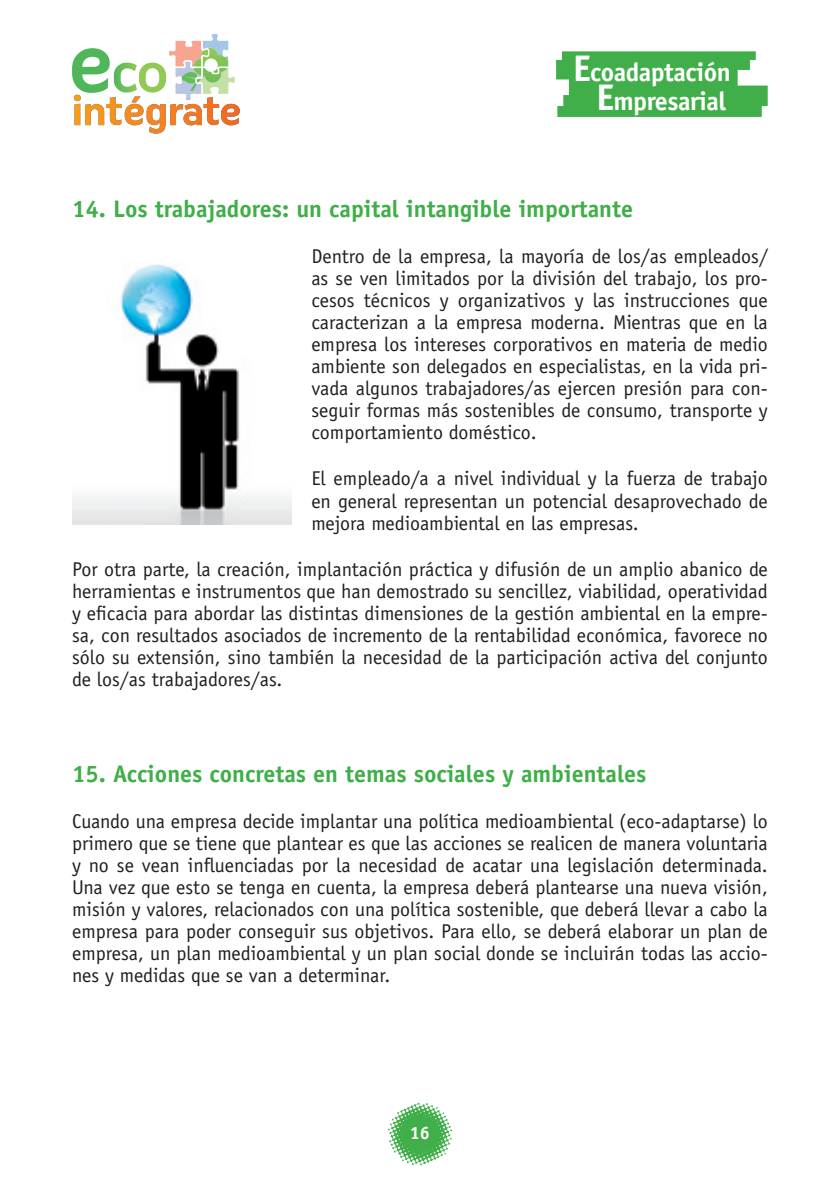
<style>
.page{position:relative;width:840px;height:1191px;background:#fff}
.page>*{position:absolute;margin:0;border:0;box-sizing:border-box;transform-origin:0 0}
.t1{font:700 26px/28.6px "Officina Sans";letter-spacing:-.02em;color:#fff;text-align:right}
.Párrafo_de_lista{font:700 24px "Officina Sans";color:#40ae49}
.Párrafo_de_lista-2{font:20px/22px "Officina Sans";color:#231f20;text-align:justify}
.t2{font:700 18px "Officina Sans";color:#fff}
.s1{font-size:37px}
</style>
<div class="page">
<svg style="left:388px;top:1104px;width:35px;height:61px"></svg>
<svg style="left:72px;top:34px;width:168px;height:100px"></svg>
<svg style="left:556px;top:51px;width:211px;height:66px;background:#50b558"></svg>
<img style="left:72px;top:264px;width:219px;height:260px">
<h1 class="t1" style="left:572px;top:58px;width:159px"><span class="s1">E</span>coadaptación<br><span class="s1">E</span>mpresarial</h1>
<p class="Párrafo_de_lista" style="left:72px;top:194px;width:562px">14. Los trabajadores: un capital intangible importante</p>
<p class="Párrafo_de_lista-2" style="left:311px;top:246px;width:458px">Dentro de la empresa, la mayoría de los/as empleados/ as se ven limitados por la división del trabajo, los pro&shy;cesos técnicos y organizativos y las instrucciones que caracterizan a la empresa moderna. Mientras que en la empresa los intereses corporativos en materia de medio ambiente son delegados en especialistas, en la vida pri&shy;vada algunos trabajadores/as ejercen presión para con&shy;seguir formas más sostenibles de consumo, transporte y comportamiento doméstico.</p>
<p class="Párrafo_de_lista-2" style="left:311px;top:468px;width:458px">El empleado/a a nivel individual y la fuerza de trabajo en general representan un potencial desaprovechado de mejora medioambiental en las empresas.</p>
<p class="Párrafo_de_lista-2" style="left:72px;top:558px;width:697px">Por otra parte, la creación, implantación práctica y difusión de un amplio abanico de herramientas e instrumentos que han demostrado su sencillez, viabilidad, operatividad y eficacia para abordar las distintas dimensiones de la gestión ambiental en la empre&shy;sa, con resultados asociados de incremento de la rentabilidad económica, favorece no sólo su extensión, sino también la necesidad de la participación activa del conjunto de los/as trabajadores/as.</p>
<p class="Párrafo_de_lista" style="left:72px;top:759px;width:575px">15. Acciones concretas en temas sociales y ambientales</p>
<p class="Párrafo_de_lista-2" style="left:72px;top:810px;width:697px;text-align:left">Cuando una empresa decide implantar una política medioambiental (eco-adaptarse) lo primero que se tiene que plantear es que las acciones se realicen de manera voluntaria y no se vean influenciadas por la necesidad de acatar una legislación determinada.<br>Una vez que esto se tenga en cuenta, la empresa deberá plantearse una nueva visión, misión y valores, relacionados con una política sostenible, que deberá llevar a cabo la empresa para poder conseguir sus objetivos. Para ello, se deberá elaborar un plan de empresa, un plan medioambiental y un plan social donde se incluirán todas las accio&shy;nes y medidas que se van a determinar.</p>
<p class="t2" style="left:410px;top:1121px;width:22px">16</p>
</div>
